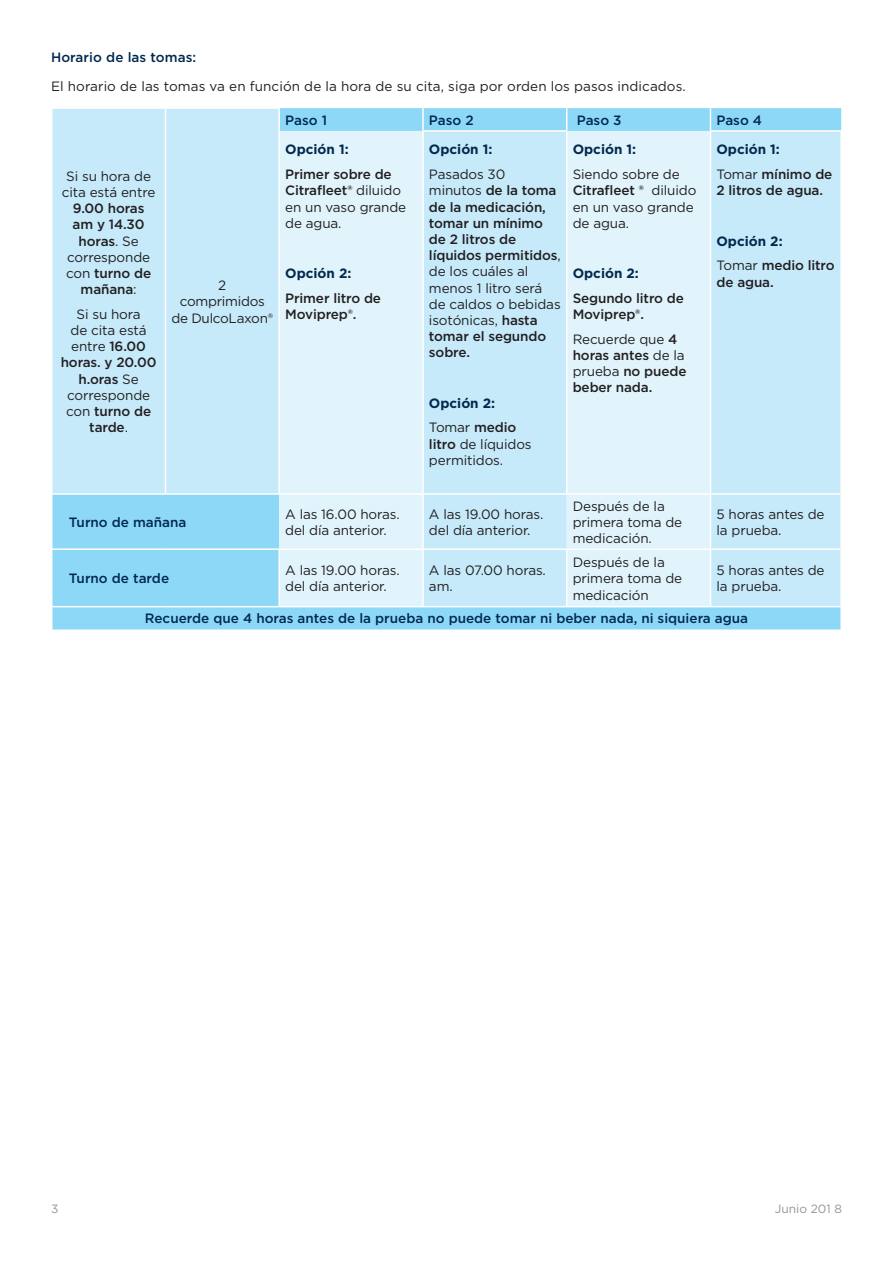
<style>
.page{position:relative;width:893px;height:1263px;background:#fff}
.page>*{position:absolute;margin:0;border:0;box-sizing:border-box;transform-origin:0 0}
.t1{font:13.5px/16.2px "Gotham";letter-spacing:-.01em;color:#231f20}
.t2{font:500 13.5px/16.2px "Gotham";letter-spacing:-.01em;color:#231f20}
.subtitulo_2{font:500 13.5px "Gotham";color:#00294e}
.t3{font:700 13.5px "Gotham";color:#00294e}
.t4{font:12px "Gotham";color:#939598}
.s1{font-weight:500}
.s2{font-weight:400}
</style>
<div class="page">
<svg style="left:53px;top:108px;width:788px;height:521px;fill:#c6eafa"></svg>
<svg style="left:279px;top:131px;width:431px;height:475px;fill:#e1f4fc"></svg>
<hr style="left:840px;top:607px;width:2px;height:22px;background:#fff">
<hr style="left:51px;top:606px;width:114px;height:1px;background:#fff">
<hr style="left:165px;top:606px;width:114px;height:1px;background:#fff">
<hr style="left:51px;top:548px;width:114px;height:2px;background:#fff">
<hr style="left:165px;top:548px;width:114px;height:2px;background:#fff">
<hr style="left:422px;top:108px;width:2px;height:22px;background:#fff">
<svg style="left:566px;top:108px;width:1px;height:22px"></svg>
<svg style="left:710px;top:108px;width:1px;height:22px"></svg>
<hr style="left:840px;top:495px;width:2px;height:53px;background:#fff">
<hr style="left:710px;top:548px;width:132px;height:2px;background:#fff">
<hr style="left:840px;top:550px;width:2px;height:56px;background:#fff">
<hr style="left:710px;top:606px;width:132px;height:1px;background:#fff">
<hr style="left:278px;top:550px;width:2px;height:56px;background:#fff">
<hr style="left:279px;top:606px;width:144px;height:1px;background:#fff">
<hr style="left:422px;top:495px;width:2px;height:53px;background:#fff">
<hr style="left:279px;top:548px;width:144px;height:2px;background:#fff">
<hr style="left:279px;top:493px;width:144px;height:2px;background:#fff">
<hr style="left:710px;top:550px;width:1px;height:56px;background:#fff">
<hr style="left:567px;top:606px;width:143px;height:1px;background:#fff">
<hr style="left:710px;top:495px;width:1px;height:53px;background:#fff">
<hr style="left:567px;top:548px;width:143px;height:2px;background:#fff">
<hr style="left:567px;top:493px;width:143px;height:2px;background:#fff">
<hr style="left:51px;top:107px;width:114px;height:2px;background:#fff">
<hr style="left:51px;top:493px;width:114px;height:2px;background:#fff">
<svg style="left:165px;top:109px;width:1px;height:22px"></svg>
<hr style="left:165px;top:131px;width:1px;height:362px;background:#fff">
<hr style="left:165px;top:107px;width:115px;height:2px;background:#fff">
<hr style="left:278px;top:109px;width:2px;height:22px;background:#fff">
<hr style="left:278px;top:131px;width:2px;height:362px;background:#fff">
<hr style="left:165px;top:493px;width:114px;height:2px;background:#fff">
<hr style="left:422px;top:132px;width:2px;height:361px;background:#fff">
<hr style="left:422px;top:130px;width:145px;height:2px;background:#fff">
<hr style="left:566px;top:132px;width:1px;height:361px;background:#fff">
<hr style="left:423px;top:493px;width:144px;height:2px;background:#fff">
<hr style="left:710px;top:132px;width:1px;height:361px;background:#fff">
<hr style="left:710px;top:130px;width:132px;height:2px;background:#fff">
<hr style="left:840px;top:132px;width:2px;height:361px;background:#fff">
<hr style="left:710px;top:493px;width:132px;height:2px;background:#fff">
<hr style="left:422px;top:550px;width:2px;height:56px;background:#fff">
<hr style="left:423px;top:548px;width:144px;height:2px;background:#fff">
<hr style="left:566px;top:550px;width:1px;height:56px;background:#fff">
<hr style="left:423px;top:606px;width:144px;height:1px;background:#fff">
<p class="subtitulo_2" style="left:51px;top:48px;width:147px">Horario de las tomas:</p>
<p class="t1" style="left:51px;top:78px;width:636px">El horario de las tomas va en función de la hora de su cita, siga por orden los pasos indicados.</p>
<p class="t1" style="left:62px;top:168px;width:95px;text-align:center">Si su hora de cita está entre<br><span class="s1">9.00 horas am y 14.30 horas</span>. Se corresponde con <span class="s1">turno de mañana</span>:</p>
<p class="t1" style="left:61px;top:306px;width:97px;text-align:center">Si su hora<br>de cita está entre <span class="s1">16.00 horas. y 20.00 h.oras</span> Se corresponde con <span class="s1">turno de tarde</span>.</p>
<p class="t1" style="left:171px;top:277px;width:103px;text-align:center">2<br>comprimidos de DulcoLaxon®</p>
<p class="subtitulo_2" style="left:285px;top:111px;width:43px">Paso 1</p>
<p class="subtitulo_2" style="left:429px;top:111px;width:46px">Paso 2</p>
<p class="subtitulo_2" style="left:577px;top:111px;width:46px">Paso 3</p>
<p class="subtitulo_2" style="left:716px;top:111px;width:47px">Paso 4</p>
<p class="t3" style="left:285px;top:141px;width:65px">Opción 1:</p>
<p class="t1" style="left:285px;top:166px;width:122px"><span class="s1">Primer sobre de<br>Citrafleet®</span> diluido en un vaso grande de agua.</p>
<p class="t3" style="left:285px;top:264px;width:68px">Opción 2:</p>
<p class="t2" style="left:285px;top:290px;width:97px">Primer litro de<br>Moviprep®.</p>
<p class="t3" style="left:429px;top:141px;width:65px">Opción 1:</p>
<p class="t2" style="left:429px;top:166px;width:133px"><span class="s2">Pasados 30 minutos</span> de la toma de la medicación, tomar un mínimo de 2 litros de líquidos permitidos<span class="s2">, de los cuáles al menos 1 litro será de caldos o bebidas isotónicas,</span> hasta tomar el segundo sobre.</p>
<p class="t3" style="left:429px;top:394px;width:68px">Opción 2:</p>
<p class="t1" style="left:429px;top:419px;width:104px">Tomar <span class="s1">medio litro</span> de líquidos permitidos.</p>
<p class="t3" style="left:573px;top:141px;width:65px">Opción 1:</p>
<p class="t1" style="left:573px;top:166px;width:125px">Siendo sobre de<br><span class="s1">Citrafleet ®</span> diluido en un vaso grande de agua.</p>
<p class="t3" style="left:573px;top:264px;width:68px">Opción 2:</p>
<p class="t2" style="left:573px;top:290px;width:113px">Segundo litro de<br>Moviprep®.</p>
<p class="t2" style="left:573px;top:331px;width:115px"><span class="s2">Recuerde que</span> 4 horas antes <span class="s2">de la prueba</span> no puede beber nada.</p>
<p class="t3" style="left:716px;top:141px;width:65px">Opción 1:</p>
<p class="t2" style="left:716px;top:166px;width:117px"><span class="s2">Tomar</span> mínimo de<br>2 litros de agua.</p>
<p class="t3" style="left:716px;top:232px;width:68px">Opción 2:</p>
<p class="t2" style="left:716px;top:257px;width:120px"><span class="s2">Tomar</span> medio litro de agua.</p>
<p class="subtitulo_2" style="left:69px;top:513px;width:119px">Turno de mañana</p>
<p class="t1" style="left:285px;top:506px;width:116px">A las 16.00 horas. del día anterior.</p>
<p class="t1" style="left:429px;top:506px;width:116px">A las 19.00 horas. del día anterior.</p>
<p class="t1" style="left:573px;top:498px;width:111px">Después de la primera toma de medicación.</p>
<p class="t1" style="left:716px;top:506px;width:110px">5 horas antes de la prueba.</p>
<p class="subtitulo_2" style="left:69px;top:570px;width:102px">Turno de tarde</p>
<p class="t1" style="left:285px;top:562px;width:116px">A las 19.00 horas. del día anterior.</p>
<p class="t1" style="left:429px;top:562px;width:118px">A las 07.00 horas. am.</p>
<p class="t1" style="left:573px;top:554px;width:111px">Después de la primera toma de medicación</p>
<p class="t1" style="left:716px;top:562px;width:110px">5 horas antes de la prueba.</p>
<p class="subtitulo_2" style="left:145px;top:610px;width:605px">Recuerde que 4 horas antes de la prueba no puede tomar ni beber nada, ni siquiera agua</p>
<p class="t4" style="left:51px;top:1201px;width:9px">3</p>
<p class="t4" style="left:775px;top:1201px;width:69px">Junio 201 8</p>
</div>
